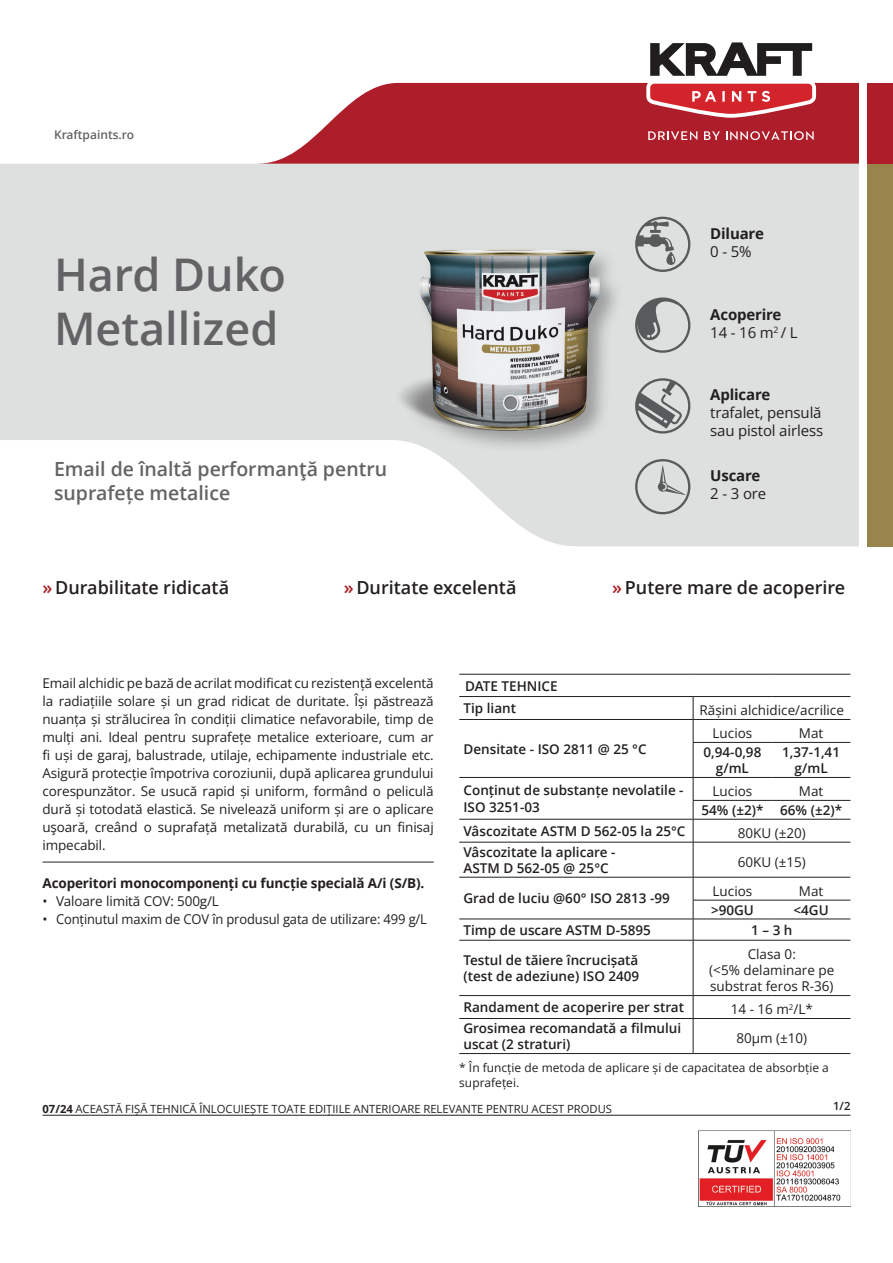
<style>
.page{position:relative;width:893px;height:1263px;background:#fff}
.page>*{position:absolute;margin:0;border:0;box-sizing:border-box;transform-origin:0 0}
.t1{font:600 45px/54px "Open Sans";color:#636366}
.t2{font:600 19.5px/23.4px "Open Sans";color:#636366}
.t3{font:600 18px "Open Sans";color:#231f20}
.t4{font:15px/18px "Open Sans";letter-spacing:-.01em;color:#231f20}
.t5{font:700 15px/18px "Open Sans";letter-spacing:-.01em;color:#231f20}
.t6{font:13.5px/18px "Open Sans";letter-spacing:-.01em;color:#231f20;text-align:justify}
.t7{font:600 13.5px/16.2px "Open Sans";color:#231f20}
.t8{font:700 13.5px "Open Sans";letter-spacing:-.01em;color:#231f20}
.t9{font:12px/14.4px "Open Sans";color:#231f20}
.t10{font:600 12px "Open Sans";color:#636366}
.t11{font:11.25px "Open Sans";color:#231f20}
.t12{font:600 11.25px "Open Sans";color:#231f20}
.s1{font-weight:400}
.s2{color:#a92228}
.s3{font-weight:700}
</style>
<div class="page">
<svg style="left:0;top:164px;width:859px;height:382px;fill:#dde0df"></svg>
<svg style="left:259px;top:83px;width:600px;height:81px;background:#b93d48"></svg>
<div style="left:867px;top:83px;width:26px;height:81px;background:#ae1d2a"></div>
<div style="left:867px;top:164px;width:26px;height:382px;background:#99844c"></div>
<svg style="left:642px;top:42px;width:178px;height:80px"></svg>
<svg style="left:648px;top:131px;width:49px;height:9px"></svg>
<svg style="left:704px;top:131px;width:16px;height:9px"></svg>
<svg style="left:726px;top:131px;width:88px;height:9px"></svg>
<img style="left:392px;top:218px;width:236px;height:236px">
<svg style="left:635px;top:297px;width:55px;height:56px;background:#b1b4b4"></svg>
<svg style="left:635px;top:459px;width:55px;height:55px;background:#c5c8c7"></svg>
<svg style="left:635px;top:378px;width:55px;height:55px;background:#acafaf"></svg>
<svg style="left:635px;top:217px;width:55px;height:55px;background:#b5b7b7"></svg>
<img style="left:698px;top:1130px;width:152px;height:77px">
<hr style="left:43px;top:1115px;width:807px;height:1px;background:#231f20">
<hr style="left:43px;top:862px;width:391px;height:1px;background:#231f20">
<hr style="left:459px;top:674px;width:234px;height:1px;background:#231f20">
<hr style="left:693px;top:674px;width:79px;height:1px;background:#231f20">
<hr style="left:772px;top:674px;width:78px;height:1px;background:#231f20">
<hr style="left:459px;top:696px;width:234px;height:1px;background:#231f20">
<hr style="left:693px;top:696px;width:79px;height:1px;background:#231f20">
<hr style="left:772px;top:696px;width:78px;height:1px;background:#231f20">
<hr style="left:459px;top:719px;width:234px;height:1px;background:#231f20">
<hr style="left:693px;top:719px;width:79px;height:1px;background:#231f20">
<svg style="left:693px;top:697px;width:1px;height:45px"></svg>
<hr style="left:772px;top:719px;width:78px;height:1px;background:#231f20">
<hr style="left:693px;top:742px;width:79px;height:1px;background:#231f20">
<hr style="left:693px;top:743px;width:1px;height:34px;background:#231f20">
<hr style="left:772px;top:742px;width:78px;height:1px;background:#231f20">
<hr style="left:459px;top:777px;width:234px;height:1px;background:#231f20">
<hr style="left:693px;top:777px;width:79px;height:1px;background:#231f20">
<hr style="left:772px;top:777px;width:78px;height:1px;background:#231f20">
<hr style="left:693px;top:800px;width:79px;height:1px;background:#231f20">
<hr style="left:772px;top:800px;width:78px;height:1px;background:#231f20">
<hr style="left:459px;top:819px;width:234px;height:1px;background:#231f20">
<hr style="left:693px;top:819px;width:79px;height:1px;background:#231f20">
<svg style="left:693px;top:778px;width:1px;height:64px"></svg>
<hr style="left:772px;top:819px;width:78px;height:1px;background:#231f20">
<hr style="left:459px;top:842px;width:234px;height:1px;background:#231f20">
<hr style="left:693px;top:842px;width:79px;height:1px;background:#231f20">
<hr style="left:693px;top:842px;width:1px;height:35px;background:#231f20">
<hr style="left:772px;top:842px;width:78px;height:1px;background:#231f20">
<hr style="left:459px;top:877px;width:234px;height:1px;background:#231f20">
<hr style="left:693px;top:877px;width:79px;height:1px;background:#231f20">
<hr style="left:772px;top:877px;width:78px;height:1px;background:#231f20">
<hr style="left:693px;top:900px;width:79px;height:1px;background:#231f20">
<hr style="left:772px;top:900px;width:78px;height:1px;background:#231f20">
<hr style="left:459px;top:919px;width:234px;height:1px;background:#231f20">
<hr style="left:693px;top:919px;width:79px;height:1px;background:#231f20">
<svg style="left:693px;top:877px;width:1px;height:63px"></svg>
<hr style="left:772px;top:919px;width:78px;height:1px;background:#231f20">
<hr style="left:459px;top:940px;width:234px;height:1px;background:#231f20">
<hr style="left:693px;top:940px;width:79px;height:1px;background:#231f20">
<hr style="left:693px;top:940px;width:1px;height:55px;background:#231f20">
<hr style="left:772px;top:940px;width:78px;height:1px;background:#231f20">
<hr style="left:459px;top:995px;width:234px;height:1px;background:#231f20">
<hr style="left:693px;top:995px;width:79px;height:1px;background:#231f20">
<svg style="left:693px;top:996px;width:1px;height:22px"></svg>
<hr style="left:772px;top:995px;width:78px;height:1px;background:#231f20">
<hr style="left:459px;top:1018px;width:234px;height:1px;background:#231f20">
<hr style="left:693px;top:1018px;width:79px;height:1px;background:#231f20">
<hr style="left:693px;top:1019px;width:1px;height:34px;background:#231f20">
<hr style="left:772px;top:1018px;width:78px;height:1px;background:#231f20">
<hr style="left:459px;top:1053px;width:234px;height:1px;background:#231f20">
<hr style="left:693px;top:1053px;width:79px;height:1px;background:#231f20">
<hr style="left:772px;top:1053px;width:78px;height:1px;background:#231f20">
<p class="t10" style="left:54px;top:126px;width:82px">Kraftpaints.ro</p>
<h1 class="t1" style="left:54px;top:246px;width:234px">Hard Duko<br>Metallized</h1>
<h2 class="t2" style="left:54px;top:457px;width:335px">Email de înaltă performanţă pentru suprafețe metalice</h2>
<p class="t5" style="left:710px;top:224px;width:55px">Diluare</p>
<p class="t4" style="left:710px;top:242px;width:43px">0 - 5%</p>
<p class="t5" style="left:710px;top:305px;width:89px">Acoperire<br><span class="s1">14 - 16 m</span><sup>2</sup> <span class="s1">/ L</span></p>
<p class="t5" style="left:710px;top:386px;width:62px">Aplicare</p>
<p class="t4" style="left:710px;top:404px;width:114px">trafalet, pensulă sau pistol airless</p>
<p class="t5" style="left:710px;top:466px;width:52px">Uscare</p>
<p class="t4" style="left:710px;top:484px;width:58px">2 - 3 ore</p>
<h3 class="t3" style="left:43px;top:575px;width:188px"><span class="s2">»</span> Durabilitate ridicată</h3>
<h3 class="t3" style="left:344px;top:575px;width:174px"><span class="s2">»</span> Duritate excelentă</h3>
<h3 class="t3" style="left:612px;top:575px;width:235px"><span class="s2">»</span>Putere mare de acoperire</h3>
<p class="t6" style="left:43px;top:674px;width:393px">Email alchidic pe bază de acrilat modificat cu rezistență excelentă la radiațiile solare și un grad ridicat de duritate. Își păstrează nuanța și strălucirea în condiții climatice nefavorabile, timp de mulți ani. Ideal pentru suprafețe metalice exterioare, cum ar fi uși de garaj, balustrade, utilaje, echipamente industriale etc.<br>Asigură protecție împotriva coroziunii, după aplicarea grundului corespunzător. Se usucă rapid și uniform, formând o peliculă dură și totodată elastică. Se nivelează uniform și are o aplicare uşoară, creând o suprafață metalizată durabilă, cu un finisaj impecabil.</p>
<p class="t8" style="left:43px;top:873px;width:383px">Acoperitori monocomponenți cu funcție specială A/i (S/B).</p>
<p class="t6" style="left:43px;top:891px;width:178px">• Valoare limită COV: 500g/L</p>
<p class="t6" style="left:43px;top:909px;width:386px">• Conținutul maxim de COV în produsul gata de utilizare: 499 g/L</p>
<p class="t7" style="left:463px;top:674px;width:96px;line-height:22.6px">DATE TEHNICE<br>Tip liant</p>
<p class="t7" style="left:463px;top:740px;width:185px">Densitate - ISO 2811 @ 25 °C</p>
<p class="t6" style="left:700px;top:701px;width:146px">Rășini alchidice/acrilice</p>
<p class="t6" style="left:713px;top:724px;width:41px">Lucios</p>
<p class="t6" style="left:799px;top:724px;width:26px">Mat</p>
<p class="t7" style="left:704px;top:744px;width:59px;text-align:center">0,94-0,98 g/mL</p>
<p class="t7" style="left:782px;top:744px;width:59px;text-align:center">1,37-1,41 g/mL</p>
<p class="t7" style="left:463px;top:782px;width:222px">Conținut de substanțe nevolatile -<br>ISO 3251-03</p>
<p class="t6" style="left:713px;top:782px;width:41px">Lucios</p>
<p class="t6" style="left:799px;top:782px;width:26px">Mat</p>
<p class="t7" style="left:701px;top:802px;width:142px">54% (±2)* 66% (±2)*</p>
<p class="t7" style="left:463px;top:822px;width:223px">Vâscozitate ASTM D 562-05 la 25°C</p>
<p class="t6" style="left:738px;top:824px;width:70px">80KU (±20)</p>
<p class="t7" style="left:463px;top:843px;width:153px">Vâscozitate la aplicare -<br>ASTM D 562-05 @ 25°C</p>
<p class="t6" style="left:738px;top:853px;width:70px">60KU (±15)</p>
<p class="t7" style="left:463px;top:890px;width:208px">Grad de luciu @60° ISO 2813 -99</p>
<p class="t6" style="left:713px;top:882px;width:41px">Lucios</p>
<p class="t6" style="left:799px;top:882px;width:26px">Mat</p>
<p class="t7" style="left:711px;top:901px;width:44px">&gt;90GU</p>
<p class="t7" style="left:793px;top:901px;width:37px">&lt;4GU</p>
<p class="t7" style="left:463px;top:921px;width:189px">Timp de uscare ASTM D-5895</p>
<p class="t7" style="left:751px;top:921px;width:43px">1 – 3 h</p>
<p class="t7" style="left:463px;top:952px;width:177px">Testul de tăiere încrucișată (test de adeziune) ISO 2409</p>
<p class="t6" style="left:709px;top:945px;width:127px;line-height:16.2px;text-align:center">Clasa 0:<br>(&lt;5% delaminare pe substrat feros R-36)</p>
<p class="t7" style="left:463px;top:999px;width:222px">Randament de acoperire per strat</p>
<p class="t6" style="left:731px;top:1000px;width:84px">14 - 16 m<sup>2</sup>/L*</p>
<p class="t7" style="left:463px;top:1020px;width:219px">Grosimea recomandată a filmului uscat (2 straturi)</p>
<p class="t6" style="left:736px;top:1029px;width:72px">80μm (±10)</p>
<p class="t9" style="left:459px;top:1060px;width:371px">* În funcție de metoda de aplicare și de capacitatea de absorbție a suprafeței.</p>
<p class="t11" style="left:43px;top:1101px;width:571px"><span class="s3">07/24</span> ACEASTĂ FIȘĂ TEHNICĂ ÎNLOCUIEȘTE TOATE EDIȚIILE ANTERIOARE RELEVANTE PENTRU ACEST PRODUS</p>
<p class="t12" style="left:833px;top:1098px;width:19px">1/2</p>
</div>
